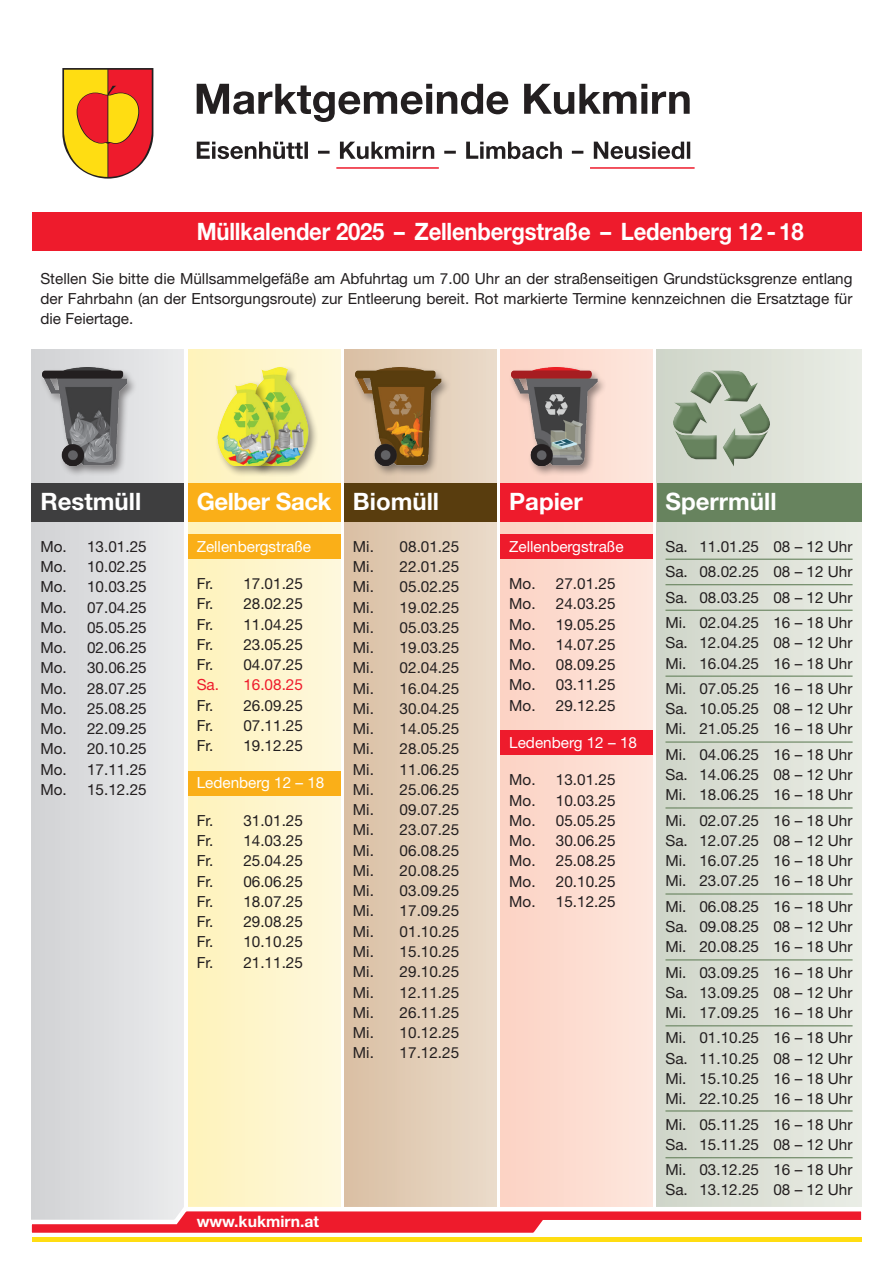
<style>
.page{position:relative;width:893px;height:1263px;background:#fff}
.page>*{position:absolute;margin:0;border:0;box-sizing:border-box;transform-origin:0 0}
.t1{font:700 24px "Helvetica Neue LT Std";letter-spacing:-.01em;color:#fff;scale:.92 1}
.t2{font:700 24px "Helvetica Neue LT Std";letter-spacing:-.01em;color:#fff}
.t3{font:700 15.75px "Helvetica Neue LT Std";color:#fff}
.t4{font:15.3px/20.2px "Helvetica Neue LT Std";color:#231f20;text-align:justify}
.t5{font:15.3px "Helvetica Neue LT Std";color:#fff}
.t6{font:15.3px "Helvetica Neue LT Std";color:#ee1b2c}
</style>
<div class="page">
<div style="left:657px;top:350px;width:204px;height:861px;background:linear-gradient(to right,#ced4c8,#e9ece4)"></div>
<div style="left:32px;top:213px;width:829px;height:38px;background:#ee1b2c"></div>
<div style="left:501px;top:350px;width:152px;height:861px;background:linear-gradient(to right,#fcd1c3,#fde7dd)"></div>
<div style="left:188px;top:350px;width:152px;height:861px;background:linear-gradient(to right,#fef2ba,#fef8dd)"></div>
<div style="left:32px;top:350px;width:152px;height:879px;background:#dedfe1"></div>
<div style="left:344px;top:350px;width:152px;height:861px;background:linear-gradient(to right,#dabfa3,#eadbca)"></div>
<div style="left:344px;top:484px;width:152px;height:38px;background:#593d0e"></div>
<div style="left:501px;top:484px;width:152px;height:38px;background:#ee1b2c"></div>
<div style="left:32px;top:484px;width:152px;height:38px;background:#3e3e3f"></div>
<div style="left:188px;top:484px;width:152px;height:38px;background:#faaf18"></div>
<svg style="left:31px;top:1204px;width:831px;height:35px"></svg>
<hr style="left:32px;top:1237px;width:829px;height:4px;background:#ffdd12">
<div style="left:39px;top:365px;width:99px;height:112px;background:#231f20;opacity:.5"></div>
<img style="left:43px;top:368px;width:83px;height:98px">
<div style="left:352px;top:365px;width:99px;height:112px;background:#231f20;opacity:.5"></div>
<img style="left:355px;top:368px;width:86px;height:98px">
<div style="left:509px;top:365px;width:99px;height:112px;background:#231f20;opacity:.5"></div>
<img style="left:511px;top:368px;width:86px;height:98px">
<div style="left:238px;top:365px;width:82px;height:112px;background:#231f20;opacity:.5"></div>
<img style="left:240px;top:368px;width:70px;height:98px">
<div style="left:215px;top:381px;width:71px;height:96px;background:#231f20;opacity:.5"></div>
<img style="left:216px;top:383px;width:59px;height:83px">
<div style="left:188px;top:534px;width:152px;height:25px;background:#faaf18"></div>
<div style="left:188px;top:771px;width:152px;height:25px;background:#faaf18"></div>
<div style="left:501px;top:534px;width:152px;height:25px;background:#ee1b2c"></div>
<div style="left:501px;top:730px;width:152px;height:24px;background:#ee1b2c"></div>
<hr style="left:336px;top:167px;width:103px;height:2px;background:#ee1b2c">
<svg style="left:62px;top:68px;width:91px;height:111px;background:#e58034"></svg>
<svg style="left:197px;top:142px;width:493px;height:17px"></svg>
<svg style="left:197px;top:84px;width:493px;height:38px"></svg>
<hr style="left:590px;top:167px;width:105px;height:2px;background:#ee1b2c">
<div style="left:657px;top:484px;width:204px;height:38px;background:#67835e"></div>
<div style="left:671px;top:370px;width:93px;height:80px;background:#fff;opacity:.4"></div>
<div style="left:671px;top:373px;width:100px;height:96px;background:#231f20;opacity:.4"></div>
<hr style="left:665px;top:559px;width:188px;height:1px;background:#67835e">
<hr style="left:665px;top:676px;width:188px;height:1px;background:#67835e">
<hr style="left:665px;top:893px;width:188px;height:1px;background:#67835e">
<hr style="left:665px;top:1110px;width:188px;height:1px;background:#67835e">
<hr style="left:665px;top:1157px;width:188px;height:1px;background:#67835e">
<hr style="left:665px;top:584px;width:188px;height:1px;background:#67835e">
<hr style="left:665px;top:610px;width:188px;height:1px;background:#67835e">
<hr style="left:665px;top:741px;width:188px;height:2px;background:#67835e">
<hr style="left:665px;top:807px;width:188px;height:1px;background:#67835e">
<hr style="left:665px;top:959px;width:188px;height:1px;background:#67835e">
<hr style="left:665px;top:1025px;width:188px;height:1px;background:#67835e">
<h1 class="t1" style="left:197px;top:217px;width:661px">Müllkalender 2025 - Zellenbergstraße - Ledenberg 12 -18</h1>
<p class="t4" style="left:40px;top:268px;width:814px">Stellen Sie bitte die Müllsammelgefäße am Abfuhrtag um 7.00 Uhr an der straßenseitigen Grundstücksgrenze entlang der Fahrbahn (an der Entsorgungsroute) zur Entleerung bereit. Rot markierte Termine kennzeichnen die Ersatztage für die Feiertage.</p>
<h1 class="t2" style="left:40px;top:487px;width:102px">Restmüll</h1>
<p class="t4" style="left:40px;top:536px;width:108px">Mo. 13.01.25<br>Mo. 10.02.25<br>Mo. 10.03.25<br>Mo. 07.04.25<br>Mo. 05.05.25<br>Mo. 02.06.25<br>Mo. 30.06.25<br>Mo. 28.07.25<br>Mo. 25.08.25<br>Mo. 22.09.25<br>Mo. 20.10.25<br>Mo. 17.11.25<br>Mo. 15.12.25</p>
<h1 class="t2" style="left:197px;top:487px;width:136px">Gelber Sack</h1>
<p class="t5" style="left:197px;top:537px;width:116px">Zellenbergstraße</p>
<p class="t4" style="left:197px;top:573px;width:108px">Fr. 17.01.25<br>Fr. 28.02.25<br>Fr. 11.04.25<br>Fr. 23.05.25<br>Fr. 04.07.25</p>
<p class="t6" style="left:197px;top:676px;width:108px">Sa. 16.08.25</p>
<p class="t4" style="left:197px;top:695px;width:108px">Fr. 26.09.25<br>Fr. 07.11.25<br>Fr. 19.12.25</p>
<p class="t5" style="left:197px;top:774px;width:129px">Ledenberg 12 – 18</p>
<p class="t4" style="left:197px;top:810px;width:108px">Fr. 31.01.25<br>Fr. 14.03.25<br>Fr. 25.04.25<br>Fr. 06.06.25<br>Fr. 18.07.25<br>Fr. 29.08.25<br>Fr. 10.10.25<br>Fr. 21.11.25</p>
<h1 class="t2" style="left:353px;top:487px;width:88px">Biomüll</h1>
<p class="t4" style="left:353px;top:536px;width:108px">Mi. 08.01.25<br>Mi. 22.01.25<br>Mi. 05.02.25<br>Mi. 19.02.25<br>Mi. 05.03.25<br>Mi. 19.03.25<br>Mi. 02.04.25<br>Mi. 16.04.25<br>Mi. 30.04.25<br>Mi. 14.05.25<br>Mi. 28.05.25<br>Mi. 11.06.25<br>Mi. 25.06.25<br>Mi. 09.07.25<br>Mi. 23.07.25<br>Mi. 06.08.25<br>Mi. 20.08.25<br>Mi. 03.09.25<br>Mi. 17.09.25<br>Mi. 01.10.25<br>Mi. 15.10.25<br>Mi. 29.10.25<br>Mi. 12.11.25<br>Mi. 26.11.25<br>Mi. 10.12.25<br>Mi. 17.12.25</p>
<p class="t3" style="left:197px;top:1211px;width:124px">www.kukmirn.at</p>
<h1 class="t2" style="left:509px;top:487px;width:75px">Papier</h1>
<p class="t5" style="left:509px;top:537px;width:116px">Zellenbergstraße</p>
<p class="t4" style="left:509px;top:573px;width:108px">Mo. 27.01.25<br>Mo. 24.03.25<br>Mo. 19.05.25<br>Mo. 14.07.25<br>Mo. 08.09.25<br>Mo. 03.11.25<br>Mo. 29.12.25</p>
<p class="t5" style="left:509px;top:733px;width:129px">Ledenberg 12 – 18</p>
<p class="t4" style="left:509px;top:769px;width:108px">Mo. 13.01.25<br>Mo. 10.03.25<br>Mo. 05.05.25<br>Mo. 30.06.25<br>Mo. 25.08.25<br>Mo. 20.10.25<br>Mo. 15.12.25</p>
<h1 class="t2" style="left:665px;top:487px;width:113px">Sperrmüll</h1>
<p class="t4" style="left:665px;top:534px;width:189px;line-height:25.3px">Sa. 11.01.25 08 – 12 Uhr Sa. 08.02.25 08 – 12 Uhr Sa. 08.03.25 08 – 12 Uhr Mi. 02.04.25 16 – 18 Uhr</p>
<p class="t4" style="left:665px;top:632px;width:189px">Sa. 12.04.25 08 – 12 Uhr<br>Mi. 16.04.25 16 – 18 Uhr</p>
<p class="t4" style="left:665px;top:678px;width:189px">Mi. 07.05.25 16 – 18 Uhr Sa. 10.05.25 08 – 12 Uhr Mi. 21.05.25 16 – 18 Uhr</p>
<p class="t4" style="left:665px;top:744px;width:189px">Mi. 04.06.25 16 – 18 Uhr Sa. 14.06.25 08 – 12 Uhr Mi. 18.06.25 16 – 18 Uhr</p>
<p class="t4" style="left:665px;top:810px;width:189px">Mi. 02.07.25 16 – 18 Uhr Sa. 12.07.25 08 – 12 Uhr Mi. 16.07.25 16 – 18 Uhr Mi. 23.07.25 16 – 18 Uhr</p>
<p class="t4" style="left:665px;top:896px;width:189px">Mi. 06.08.25 16 – 18 Uhr Sa. 09.08.25 08 – 12 Uhr Mi. 20.08.25 16 – 18 Uhr</p>
<p class="t4" style="left:665px;top:962px;width:189px">Mi. 03.09.25 16 – 18 Uhr Sa. 13.09.25 08 – 12 Uhr Mi. 17.09.25 16 – 18 Uhr</p>
<p class="t4" style="left:665px;top:1028px;width:189px">Mi. 01.10.25 16 – 18 Uhr Sa. 11.10.25 08 – 12 Uhr Mi. 15.10.25 16 – 18 Uhr Mi. 22.10.25 16 – 18 Uhr</p>
<p class="t4" style="left:665px;top:1114px;width:189px">Mi. 05.11.25 16 – 18 Uhr<br>Sa. 15.11.25 08 – 12 Uhr</p>
<p class="t4" style="left:665px;top:1159px;width:189px">Mi. 03.12.25 16 – 18 Uhr<br>Sa. 13.12.25 08 – 12 Uhr</p>
</div>
